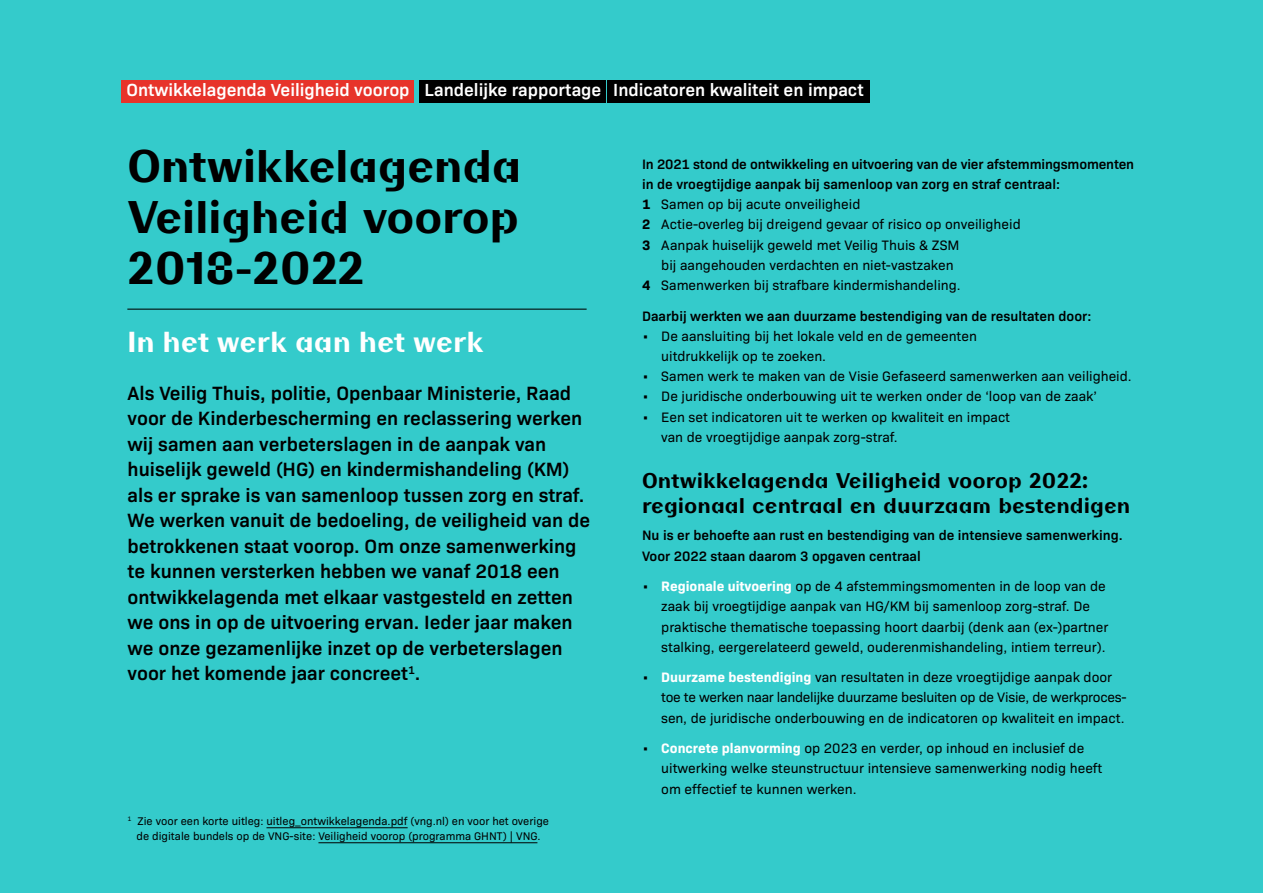
<style>
.page{position:relative;width:1263px;height:893px;background:#34cbcb}
.page>*{position:absolute;margin:0;border:0;box-sizing:border-box;transform-origin:0 0}
.t1{font:700 45px/51px "BC Liguria RB Test C";letter-spacing:-.01em;color:#000;text-align:justify}
.t2{font:700 28.5px "BC Liguria RB Test C";color:#fff}
.t3{font:700 21px/25.2px "BC Liguria RB Test C";color:#000}
.t4{font:600 19.5px/25.5px "Bio Sans";color:#000}
.t5{font:600 17.7px "Bio Sans";color:#fff}
.t6{font:13.8px/20.2px "Bio Sans";color:#000}
.t7{font:600 13.8px/20.2px "Bio Sans";color:#000}
.t8{font:11.25px/15px "Bio Sans";color:#000;text-align:center}
.s1{font-weight:700}
.s2{font-weight:700;color:#fff}
</style>
<div class="page">
<hr style="left:127px;top:309px;width:460px;height:1px;background:#000">
<div style="left:121px;top:80px;width:293px;height:22px;background:#e7332a"></div>
<hr style="left:266px;top:827px;width:142px;height:1px;background:#000">
<hr style="left:318px;top:842px;width:219px;height:1px;background:#000">
<div style="left:608px;top:80px;width:262px;height:22px;background:#000"></div>
<div style="left:419px;top:80px;width:186px;height:22px;background:#000"></div>
<p class="t5" style="left:126px;top:77px;width:285px">Ontwikkelagenda Veiligheid voorop</p>
<p class="t5" style="left:424px;top:77px;width:441px">Landelijke rapportage Indicatoren kwaliteit en impact</p>
<h1 class="t1" style="left:128px;top:140px;width:395px">Ontwikkelagenda Veiligheid voorop 2018-2022</h1>
<h2 class="t2" style="left:128px;top:324px;width:358px">In het werk aan het werk</h2>
<p class="t4" style="left:128px;top:379px;width:464px">Als Veilig Thuis, politie, Openbaar Ministerie, Raad voor de Kinderbescherming en reclassering werken wij samen aan verbeterslagen in de aanpak van huiselijk geweld (HG) en kindermishandeling (KM) als er sprake is van samenloop tussen zorg en straf.<br>We werken vanuit de bedoeling, de veiligheid van de betrokkenen staat voorop. Om onze samenwerking te kunnen versterken hebben we vanaf 2018 een ontwikkelagenda met elkaar vastgesteld en zetten we ons in op de uitvoering ervan. Ieder jaar maken we onze gezamenlijke inzet op de verbeterslagen voor het komende jaar concreet<sup>1</sup>.</p>
<p class="t8" style="left:128px;top:812px;width:423px"><sup>1</sup> Zie voor een korte uitleg: uitleg_ontwikkelagenda.pdf (vng.nl) en voor het overige de digitale bundels op de VNG-site: Veiligheid voorop (programma GHNT) | VNG.</p>
<p class="t6" style="left:128px;top:828px;width:418px">Landelijk Netwerk zorg-straf — Ontwikkelagenda Veiligheid voorop</p>
<p class="t7" style="left:642px;top:153px;width:494px">In 2021 stond de ontwikkeling en uitvoering van de vier afstemmingsmomenten</p>
<p class="t7" style="left:642px;top:173px;width:419px">in de vroegtijdige aanpak bij samenloop van zorg en straf centraal:</p>
<p class="t6" style="left:642px;top:193px;width:220px"><span class="s1">1</span> Samen op bij acute onveiligheid</p>
<p class="t6" style="left:642px;top:213px;width:380px"><span class="s1">2</span> Actie-overleg bij dreigend gevaar of risico op onveiligheid</p>
<p class="t6" style="left:642px;top:234px;width:319px"><span class="s1">3</span> Aanpak huiselijk geweld met Veilig Thuis &amp; ZSM</p>
<p class="t6" style="left:661px;top:254px;width:294px">bij aangehouden verdachten en niet-vastzaken</p>
<p class="t6" style="left:642px;top:274px;width:320px"><span class="s1">4</span> Samenwerken bij strafbare kindermishandeling.</p>
<p class="t7" style="left:642px;top:304px;width:451px">Daarbij werkten we aan duurzame bestendiging van de resultaten door:</p>
<p class="t6" style="left:661px;top:325px;width:317px;text-indent:-19px">• De aansluiting bij het lokale veld en de gemeenten uitdrukkelijk op te zoeken.</p>
<p class="t6" style="left:642px;top:365px;width:491px">• Samen werk te maken van de Visie Gefaseerd samenwerken aan veiligheid.</p>
<p class="t6" style="left:642px;top:385px;width:456px">• De juridische onderbouwing uit te werken onder de ‘loop van de zaak’</p>
<p class="t6" style="left:661px;top:406px;width:350px;text-indent:-19px">• Een set indicatoren uit te werken op kwaliteit en impact van de vroegtijdige aanpak zorg-straf.</p>
<h3 class="t3" style="left:642px;top:467px;width:490px">Ontwikkelagenda Veiligheid voorop 2022: regionaal centraal en duurzaam bestendigen</h3>
<p class="t7" style="left:642px;top:524px;width:482px">Nu is er behoefte aan rust en bestendiging van de intensieve samenwerking.<br>Voor 2022 staan daarom 3 opgaven centraal</p>
<p class="t6" style="left:661px;top:575px;width:449px;text-indent:-19px">• <span class="s2">Regionale uitvoering</span> op de 4 afstemmingsmomenten in de loop van de zaak bij vroegtijdige aanpak van HG/KM bij samenloop zorg-straf. De praktische thematische toepassing hoort daarbij (denk aan (ex-)partner stalking, eergerelateerd geweld, ouderenmishandeling, intiem terreur).</p>
<p class="t6" style="left:661px;top:666px;width:467px;text-indent:-19px">• <span class="s2">Duurzame bestendiging</span> van resultaten in deze vroegtijdige aanpak door toe te werken naar landelijke duurzame besluiten op de Visie, de werkproces&shy;sen, de juridische onderbouwing en de indicatoren op kwaliteit en impact.</p>
<p class="t6" style="left:661px;top:737px;width:442px;text-indent:-19px">• <span class="s2">Concrete planvorming</span> op 2023 en verder, op inhoud en inclusief de uitwerking welke steunstructuur intensieve samenwerking nodig heeft om effectief te kunnen werken.</p>
</div>
